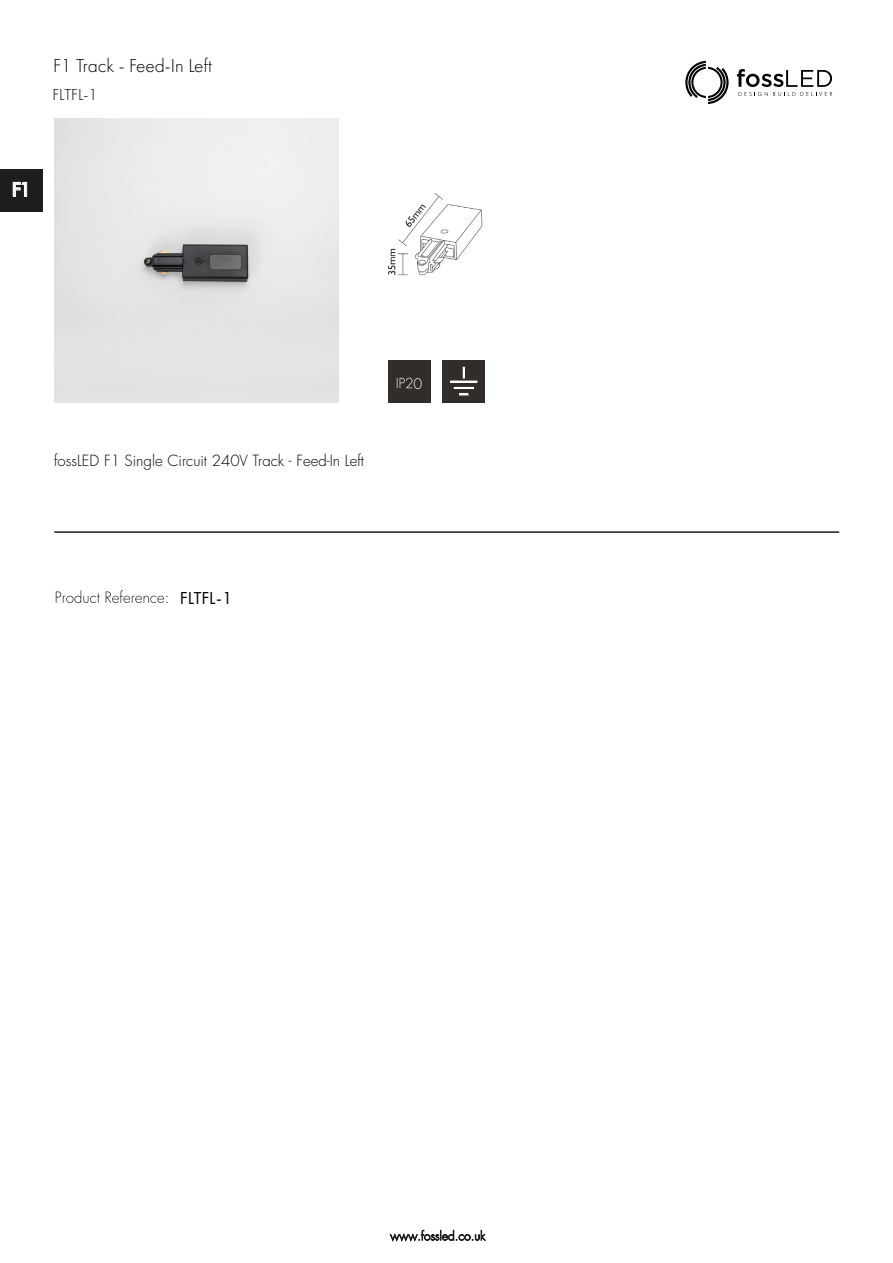
<style>
.page{position:relative;width:893px;height:1263px;background:#fff}
.page>*{position:absolute;margin:0;border:0;box-sizing:border-box;transform-origin:0 0}
.t1{font:500 21px "Futura PT";color:#fff}
.t2{font:300 19.5px "Futura PT";color:#000}
.t3{font:18px "Futura PT";color:#000}
.t4{font:300 16.5px "Futura PT";color:#000}
.t5{font:300 15px "Futura";color:#000}
.t6{font:300 14.25px "Futura";color:#fff}
</style>
<div class="page">
<svg style="left:390px;top:1230px;width:95px;height:11px"></svg>
<hr style="left:54px;top:531px;width:785px;height:2px;background:#1d1d1b">
<svg style="left:685px;top:61px;width:44px;height:43px"></svg>
<svg style="left:737px;top:69px;width:95px;height:27px"></svg>
<svg style="left:56px;top:590px;width:112px;height:13px"></svg>
<div style="left:388px;top:361px;width:42px;height:42px;background:#322d2b"></div>
<svg style="left:397px;top:378px;width:15px;height:10px"></svg>
<div style="left:443px;top:360px;width:42px;height:43px;background:#322d2b"></div>
<svg style="left:450px;top:367px;width:27px;height:28px"></svg>
<div style="left:0;top:169px;width:43px;height:42px;background:#1d1d1b"></div>
<svg style="left:13px;top:182px;width:14px;height:15px"></svg>
<img style="left:388px;top:193px;width:95px;height:83px">
<img style="left:54px;top:118px;width:284px;height:285px">
<h2 class="t2" style="left:53px;top:55px;width:160px">F1 Track - Feed-In Left</h2>
<p class="t4" style="left:53px;top:85px;width:46px">FLTFL-1</p>
<h1 class="t1" style="left:12px;top:177px;width:21px">F1</h1>
<p class="t5" style="left:54px;top:451px;width:312px">fossLED F1 Single Circuit 240V Track - Feed-In Left</p>
<p class="t3" style="left:180px;top:587px;width:54px">FLTFL-1</p>
<p class="t6" style="left:413px;top:374px;width:10px">0</p>
</div>
